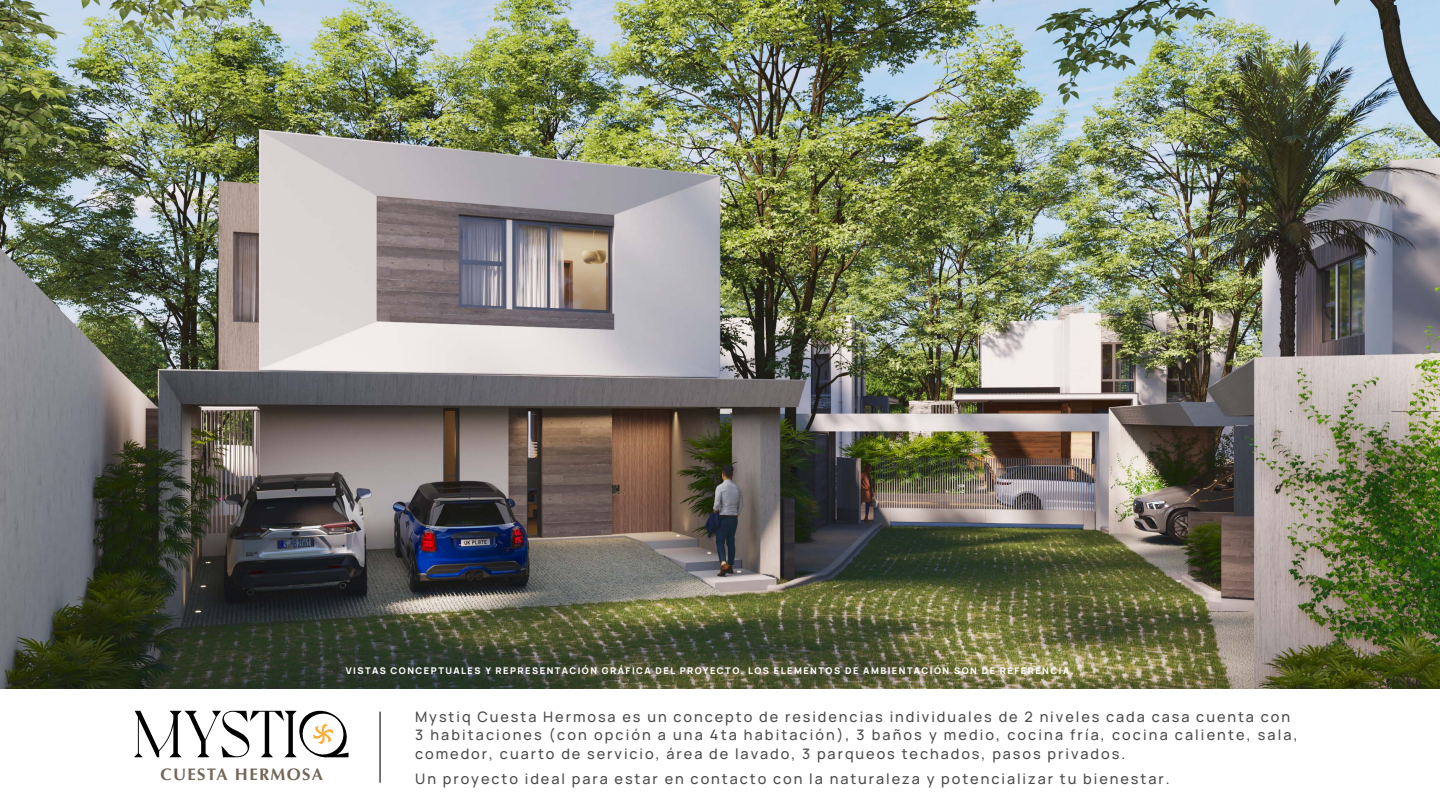
<style>
.page{position:relative;width:1440px;height:810px;background:#fff}
.page>*{position:absolute;margin:0;border:0;box-sizing:border-box;transform-origin:0 0}
.t1{font:700 16.8px "Optima";letter-spacing:.08em;color:#726758}
.t2{font:500 14.4px/18.8px "Manrope";letter-spacing:.135em;color:#4b4b4d}
.t3{font:800 9.23px "Manrope";letter-spacing:.16em;color:#fff}
</style>
<div class="page">
<img style="left:0;top:0;width:1440px;height:688px">
<hr style="left:379px;top:712px;width:2px;height:70px;background:#4b4b4d">
<svg style="left:134px;top:710px;width:215px;height:48px"></svg>
<p class="t3" style="left:346px;top:664px;width:729px">VISTAS CONCEPTUALES Y REPRESENTACIÓN GRÁFICA DEL PROYECTO. LOS ELEMENTOS DE AMBIENTACIÓN SON DE REFERENCIA.</p>
<p class="t2" style="left:415px;top:707px;width:884px">Mystiq Cuesta Hermosa es un concepto de residencias individuales de 2 niveles cada casa cuenta con<br>3 habitaciones (con opción a una 4ta habitación), 3 baños y medio, cocina fría, cocina caliente, sala, comedor, cuarto de servicio, área de lavado, 3 parqueos techados, pasos privados.</p>
<p class="t1" style="left:161px;top:765px;width:164px">CUESTA HERMOSA</p>
<p class="t2" style="left:415px;top:769px;width:756px">Un proyecto ideal para estar en contacto con la naturaleza y potencializar tu bienestar.</p>
</div>
